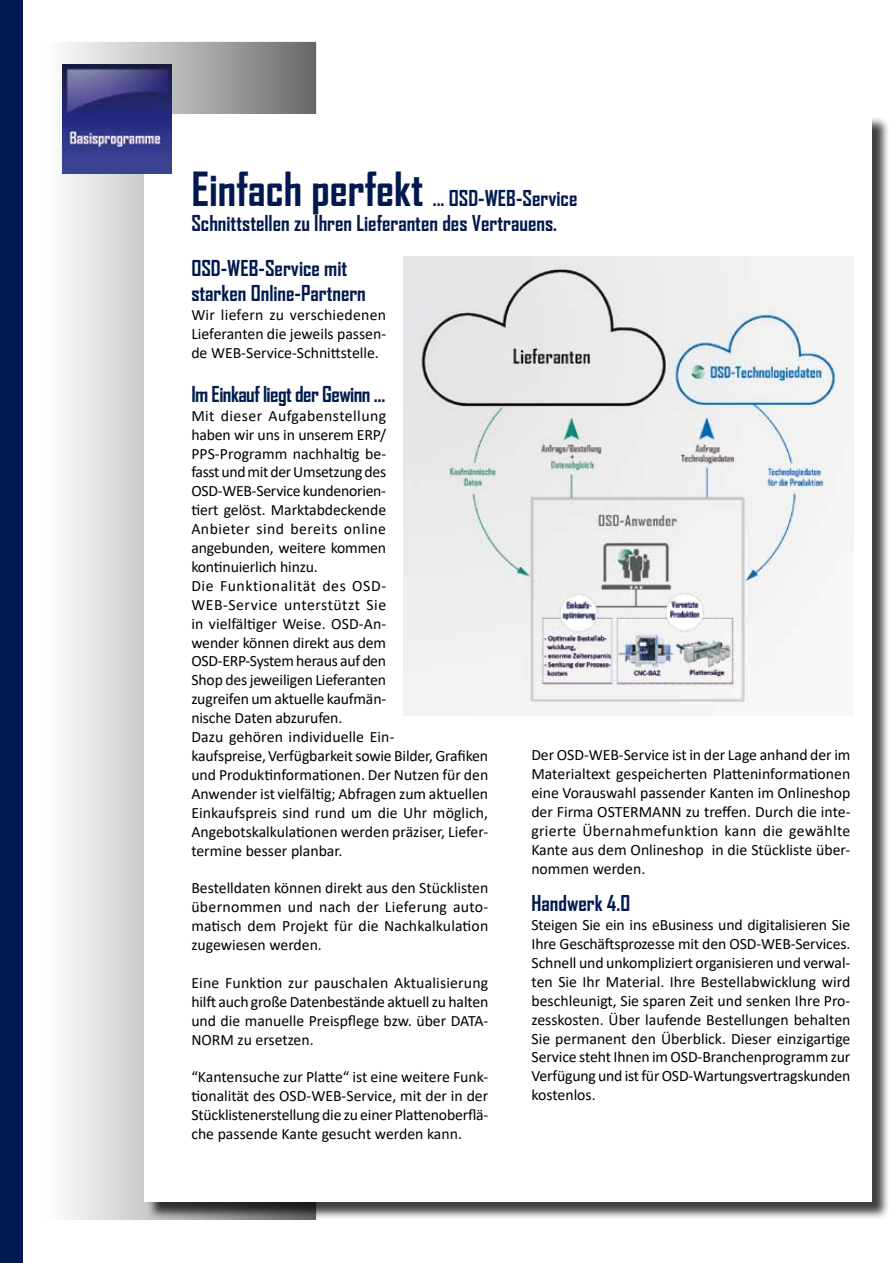
<style>
.page{position:relative;width:893px;height:1263px;background:#fff}
.page>*{position:absolute;margin:0;border:0;box-sizing:border-box;transform-origin:0 0}
.t1{font:700 21px/25.2px "Agency FB";color:#01194e}
.t2{font:700 21px "Agency FB";letter-spacing:-.025em;color:#01194e}
.t3{font:15.75px/18.9px "Calibri";color:#000;text-align:justify}
.s1{font-size:45px}
</style>
<div class="page">
<div style="left:43px;top:43px;width:272px;height:1176px;background:linear-gradient(to right,#fff,#6a6b6d)"></div>
<div style="left:147px;top:116px;width:746px;height:1113px;background:#000;opacity:.75"></div>
<div style="left:145px;top:114px;width:727px;height:1087px;background:#fff"></div>
<img style="left:63px;top:65px;width:109px;height:108px">
<div style="left:0;top:0;width:22px;height:1263px;background:#01194e"></div>
<img style="left:404px;top:257px;width:449px;height:459px">
<h1 class="t1" style="left:191px;top:185px;width:388px"><span class="s1">Einfach perfekt</span> ... OSD-WEB-Service<br>Schnittstellen zu Ihren Lieferanten des Vertrauens.</h1>
<h1 class="t1" style="left:191px;top:255px;width:176px">OSD-WEB-Service mit starken Online-Partnern</h1>
<p class="t3" style="left:191px;top:305px;width:196px">Wir liefern zu verschiedenen Lieferanten die jeweils passen&shy;de WEB-Service-Schnittstelle.</p>
<h1 class="t2" style="left:191px;top:381px;width:196px">Im Einkauf liegt der Gewinn …</h1>
<p class="t3" style="left:191px;top:406px;width:298px;text-align:left">Mit dieser Aufgabenstellung<br>haben wir uns in unserem ERP/<br>PPS-Programm nachhaltig be-<br>fasst und mit der Umsetzung des OSD-WEB-Service kundenorien-<br>tiert gelöst. Marktabdeckende<br>Anbieter sind bereits online<br>angebunden, weitere kommen<br>kontinuierlich hinzu.<br>Die Funktionalität des OSD-<br>WEB-Service unterstützt Sie<br>in vielfältiger Weise. OSD-An-<br>wender können direkt aus dem OSD-ERP-System heraus auf den<br>Shop des jeweiligen Lieferanten<br>zugreifen um aktuelle kaufmän-<br>nische Daten abzurufen.<br>Dazu gehören individuelle Ein-<br>kaufspreise, Verfügbarkeit sowie Bilder, Grafiken und Produktinformationen. Der Nutzen für den Anwender ist vielfältig; Abfragen zum aktuellen Einkaufspreis sind rund um die Uhr möglich, Angebotskalkulationen werden präziser, Liefer&shy;termine besser planbar.</p>
<p class="t3" style="left:191px;top:878px;width:298px">Bestelldaten können direkt aus den Stücklisten übernommen und nach der Lieferung auto&shy;matisch dem Projekt für die Nachkalkulation zugewiesen werden.</p>
<p class="t3" style="left:191px;top:973px;width:298px">Eine Funktion zur pauschalen Aktualisierung hilft auch große Datenbestände aktuell zu halten und die manuelle Preispflege bzw. über DATA-NORM zu ersetzen.</p>
<p class="t3" style="left:191px;top:1067px;width:299px">“Kantensuche zur Platte“ ist eine weitere Funk&shy;tionalität des OSD-WEB-Service, mit der in der Stücklistenerstellung die zu einer Plattenoberflä&shy;che passende Kante gesucht werden kann.</p>
<p class="t3" style="left:531px;top:745px;width:321px">Der OSD-WEB-Service ist in der Lage anhand der im Materialtext gespeicherten Platteninformationen eine Vorauswahl passender Kanten im Onlineshop der Firma OSTERMANN zu treffen. Durch die inte&shy;grierte Übernahmefunktion kann die gewählte Kante aus dem Onlineshop in die Stückliste über&shy;nommen werden.</p>
<h1 class="t1" style="left:531px;top:890px;width:100px">Handwerk 4.0</h1>
<p class="t3" style="left:531px;top:915px;width:320px">Steigen Sie ein ins eBusiness und digitalisieren Sie Ihre Geschäftsprozesse mit den OSD-WEB-Services.<br>Schnell und unkompliziert organisieren und verwal&shy;ten Sie Ihr Material. Ihre Bestellabwicklung wird beschleunigt, Sie sparen Zeit und senken Ihre Pro&shy;zesskosten. Über laufende Bestellungen behalten Sie permanent den Überblick. Dieser einzigartige Service steht Ihnen im OSD-Branchenprogramm zur Verfügung und ist für OSD-Wartungsvertragskunden kostenlos.</p>
</div>
